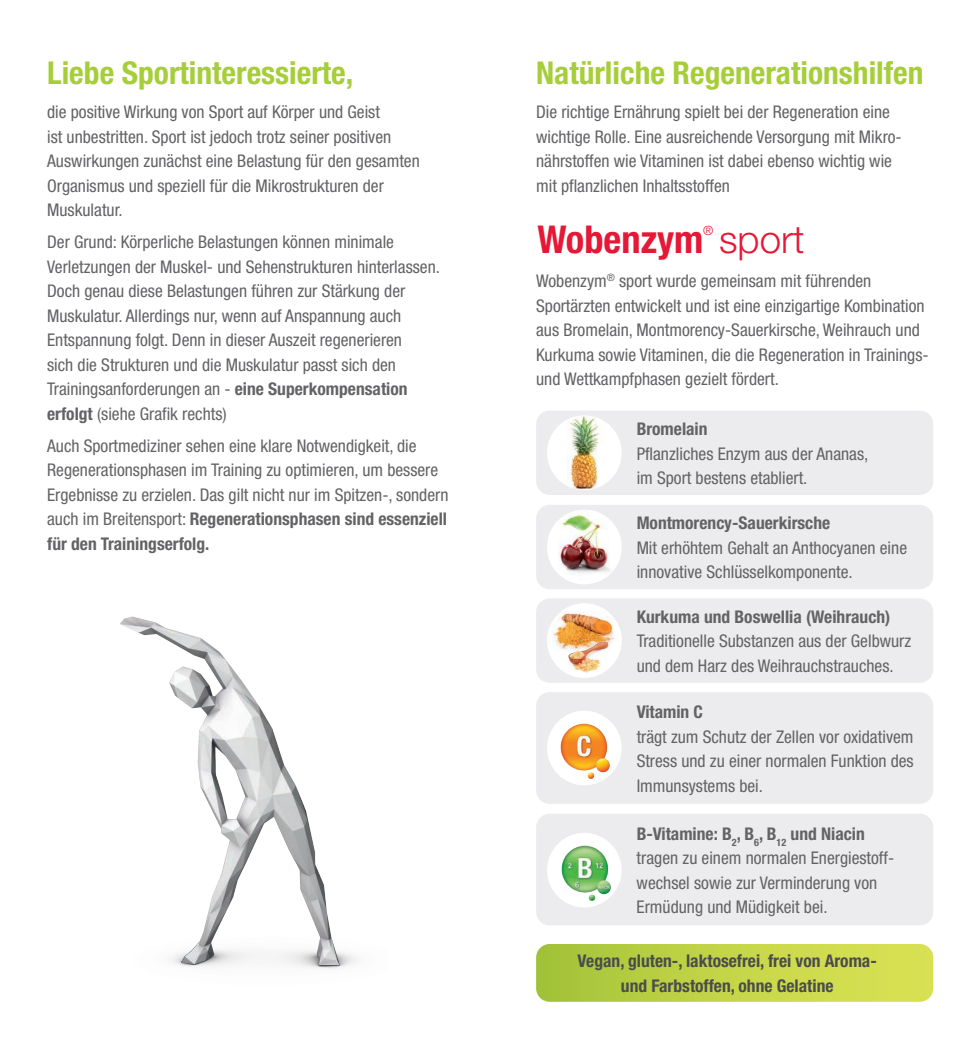
<style>
.page{position:relative;width:973px;height:1042px;background:#fff}
.page>*{position:absolute;margin:0;border:0;box-sizing:border-box;transform-origin:0 0}
.t1{font:700 condensed 38.5px "Helvetica Neue";color:#e51836}
.t2{font:700 condensed 31.5px "Helvetica Neue";color:#a6ce39}
.t3{font:condensed 17.5px/24.5px "Helvetica Neue";color:#636366}
.t4{font:700 condensed 17.5px "Helvetica Neue";color:#636366}
.t5{font:700 condensed 17.5px/24.5px "Helvetica Neue";color:#4b4c4d;text-align:center}
.t6{font:300 12.78px "Helvetica Neue LT Std";color:#e51836}
.s1{font-weight:700}
.s2{font-family:"Helvetica Neue LT Std";font-weight:300;font-stretch:normal}
</style>
<div class="page">
<img style="left:120px;top:616px;width:237px;height:353px">
<div style="left:536px;top:505px;width:397px;height:84px;background:#ececee;border-radius:14px"></div>
<img style="left:548px;top:510px;width:72px;height:72px">
<div style="left:536px;top:410px;width:397px;height:85px;background:#ececee;border-radius:14px"></div>
<div style="left:547px;top:415px;width:74px;height:75px;background:#fff;border-radius:50%"></div>
<img style="left:557px;top:415px;width:51px;height:75px">
<div style="left:536px;top:814px;width:397px;height:111px;background:#ececee;border-radius:14px"></div>
<div style="left:547px;top:833px;width:74px;height:74px;background:#fff;border-radius:50%"></div>
<img style="left:561px;top:840px;width:60px;height:65px">
<div style="left:536px;top:692px;width:397px;height:112px;background:#ececee;border-radius:14px"></div>
<div style="left:547px;top:711px;width:74px;height:74px;background:#fff;border-radius:50%"></div>
<img style="left:560px;top:717px;width:61px;height:66px">
<div style="left:536px;top:598px;width:397px;height:85px;background:#ececee;border-radius:14px"></div>
<div style="left:547px;top:603px;width:74px;height:75px;background:#fff;border-radius:50%"></div>
<img style="left:553px;top:603px;width:68px;height:47px">
<img style="left:566px;top:639px;width:44px;height:34px">
<svg style="left:536px;top:944px;width:397px;height:58px;background:#c2d449"></svg>
<h2 class="t2" style="left:47px;top:54px;width:308px">Liebe Sportinteressierte,</h2>
<p class="t3" style="left:47px;top:100px;width:374px">die positive Wirkung von Sport auf Körper und Geist<br>ist unbestritten. Sport ist jedoch trotz seiner positiven Auswirkungen zunächst eine Belastung für den gesamten Organismus und speziell für die Mikrostrukturen der Muskulatur.</p>
<p class="t3" style="left:47px;top:230px;width:394px">Der Grund: Körperliche Belastungen können minimale Verletzungen der Muskel- und Sehenstrukturen hinterlassen.<br>Doch genau diese Belastungen führen zur Stärkung der Muskulatur. Allerdings nur, wenn auf Anspannung auch Entspannung folgt. Denn in dieser Auszeit regenerieren<br>sich die Strukturen und die Muskulatur passt sich den Trainingsanforderungen an - <span class="s1">eine Superkompensation erfolgt</span> (siehe Grafik rechts)</p>
<p class="t3" style="left:47px;top:433px;width:402px">Auch Sportmediziner sehen eine klare Notwendigkeit, die Regenerationsphasen im Training zu optimieren, um bessere Ergebnisse zu erzielen. Das gilt nicht nur im Spitzen-, sondern auch im Breitensport: <span class="s1">Regenerationsphasen sind essenziell für den Trainingserfolg.</span></p>
<h2 class="t2" style="left:536px;top:54px;width:389px">Natürliche Regenerationshilfen</h2>
<p class="t3" style="left:536px;top:100px;width:367px">Die richtige Ernährung spielt bei der Regeneration eine wichtige Rolle. Eine ausreichende Versorgung mit Mikro&shy;nährstoffen wie Vitaminen ist dabei ebenso wichtig wie mit pflanzlichen Inhaltsstoffen</p>
<h1 class="t1" style="left:537px;top:216px;width:268px">Wobenzym <span class="s2">sport</span></h1>
<p class="t6" style="left:703px;top:222px;width:12px">®</p>
<p class="t3" style="left:536px;top:269px;width:394px">Wobenzym<sup>®</sup> sport wurde gemeinsam mit führenden Sportärzten entwickelt und ist eine einzigartige Kombination aus Bromelain, Montmorency-Sauerkirsche, Weihrauch und Kurkuma sowie Vitaminen, die die Regeneration in Trainings&shy;und Wettkampfphasen gezielt fördert.</p>
<p class="t4" style="left:636px;top:418px;width:72px">Bromelain</p>
<p class="t3" style="left:636px;top:441px;width:233px">Pflanzliches Enzym aus der Ananas, im Sport bestens etabliert.</p>
<p class="t4" style="left:636px;top:512px;width:195px">Montmorency-Sauerkirsche</p>
<p class="t3" style="left:636px;top:535px;width:272px">Mit erhöhtem Gehalt an Anthocyanen eine innovative Schlüsselkomponente.</p>
<p class="t4" style="left:636px;top:606px;width:255px">Kurkuma und Boswellia (Weihrauch)</p>
<p class="t3" style="left:636px;top:629px;width:276px">Traditionelle Substanzen aus der Gelbwurz und dem Harz des Weihrauchstrauches.</p>
<p class="t4" style="left:636px;top:701px;width:68px">Vitamin C</p>
<p class="t3" style="left:636px;top:724px;width:278px;text-align:justify">trägt zum Schutz der Zellen vor oxidativem Stress und zu einer normalen Funktion des Immunsystems bei.</p>
<p class="t3" style="left:636px;top:821px;width:259px"><span class="s1">B-Vitamine: B</span><sub>2</sub><span class="s1">, B</span><sub>6</sub><span class="s1">, B</span><sub>12</sub> <span class="s1">und Niacin </span>tragen zu einem normalen Energiestoff&shy;wechsel sowie zur Verminderung von Ermüdung und Müdigkeit bei.</p>
<p class="t5" style="left:577px;top:949px;width:301px">Vegan, gluten-, laktosefrei, frei von Aroma&shy;und Farbstoffen, ohne Gelatine</p>
</div>
